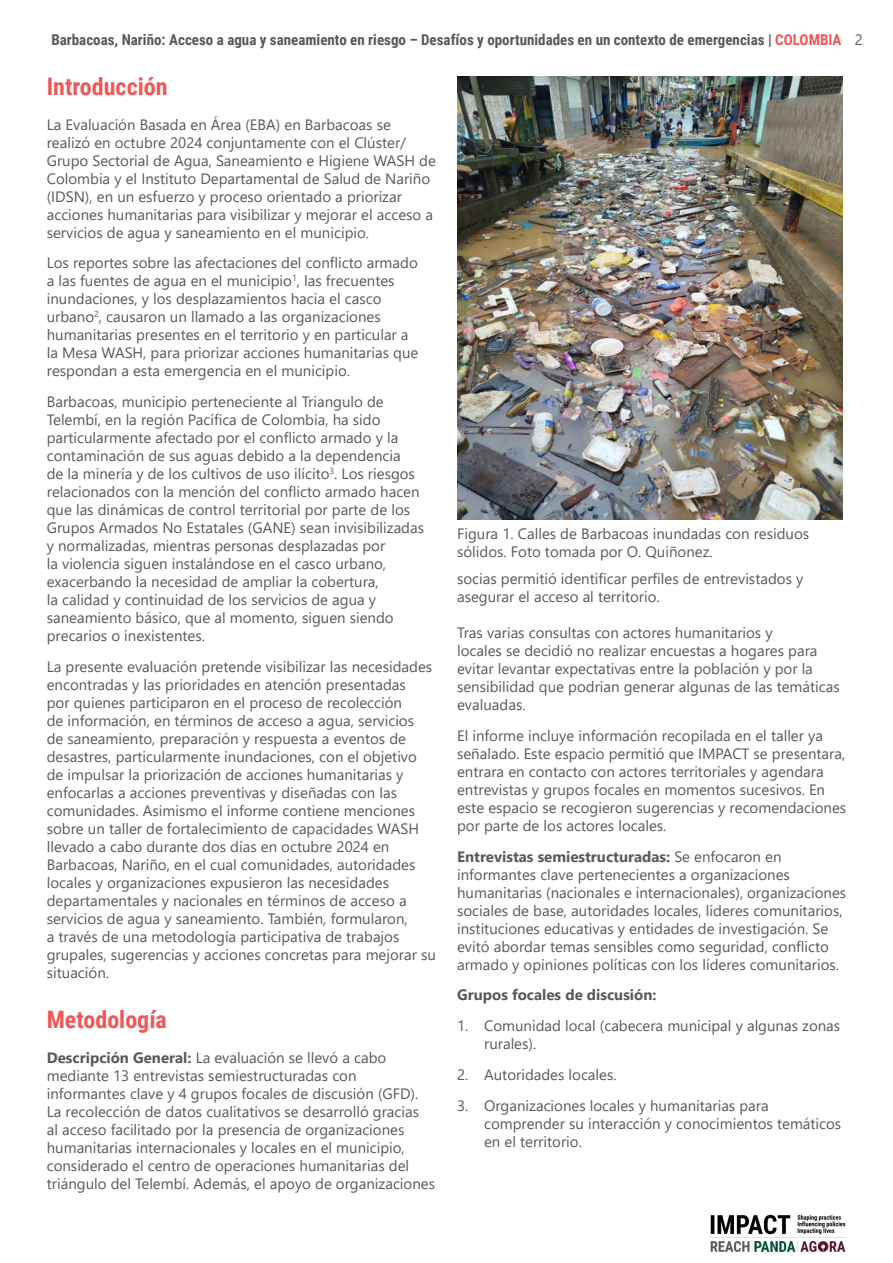
<style>
.page{position:relative;width:893px;height:1263px;background:#fff}
.page>*{position:absolute;margin:0;border:0;box-sizing:border-box;transform-origin:0 0}
.t1{font:700 24px "Roboto Condensed";color:#ee5859}
.t2{font:15px/18px "Segoe UI";color:#58595a}
.t3{font:700 15px "Roboto Condensed";color:#58595a}
.t4{font:700 15px "Segoe UI";color:#58595a}
.s1{color:#ee5859}
.s2{font-family:"Segoe UI";font-weight:400}
.s3{font-weight:700}
</style>
<div class="page">
<img style="left:710px;top:1214px;width:136px;height:39px">
<img style="left:457px;top:77px;width:385px;height:442px">
<p class="t3" style="left:51px;top:30px;width:813px">Barbacoas, Nariño: Acceso a agua y saneamiento en riesgo – Desafíos y oportunidades en un contexto de emergencias | <span class="s1">COLOMBIA</span> <span class="s2">2</span></p>
<h1 class="t1" style="left:47px;top:69px;width:122px">Introducción</h1>
<p class="t2" style="left:47px;top:114px;width:391px">La Evaluación Basada en Área (EBA) en Barbacoas se realizó en octubre 2024 conjuntamente con el Clúster/ Grupo Sectorial de Agua, Saneamiento e Higiene WASH de Colombia y el Instituto Departamental de Salud de Nariño (IDSN), en un esfuerzo y proceso orientado a priorizar acciones humanitarias para visibilizar y mejorar el acceso a servicios de agua y saneamiento en el municipio.</p>
<p class="t2" style="left:47px;top:253px;width:373px">Los reportes sobre las afectaciones del conflicto armado a las fuentes de agua en el municipio<sup>1</sup>, las frecuentes inundaciones, y los desplazamientos hacia el casco urbano<sup>2</sup>, causaron un llamado a las organizaciones humanitarias presentes en el territorio y en particular a la Mesa WASH, para priorizar acciones humanitarias que respondan a esta emergencia en el municipio.</p>
<p class="t2" style="left:47px;top:391px;width:379px">Barbacoas, municipio perteneciente al Triangulo de Telembí, en la región Pacífica de Colombia, ha sido particularmente afectado por el conflicto armado y la contaminación de sus aguas debido a la dependencia<br>de la minería y de los cultivos de uso ilícito<sup>3</sup>. Los riesgos relacionados con la mención del conflicto armado hacen que las dinámicas de control territorial por parte de los Grupos Armados No Estatales (GANE) sean invisibilizadas y normalizadas, mientras personas desplazadas por<br>la violencia siguen instalándose en el casco urbano, exacerbando la necesidad de ampliar la cobertura,<br>la calidad y continuidad de los servicios de agua y saneamiento básico, que al momento, siguen siendo precarios o inexistentes.</p>
<p class="t2" style="left:47px;top:656px;width:391px">La presente evaluación pretende visibilizar las necesidades encontradas y las prioridades en atención presentadas<br>por quienes participaron en el proceso de recolección<br>de información, en términos de acceso a agua, servicios<br>de saneamiento, preparación y respuesta a eventos de desastres, particularmente inundaciones, con el objetivo de impulsar la priorización de acciones humanitarias y enfocarlas a acciones preventivas y diseñadas con las comunidades. Asimismo el informe contiene menciones sobre un taller de fortalecimiento de capacidades WASH llevado a cabo durante dos días en octubre 2024 en Barbacoas, Nariño, en el cual comunidades, autoridades locales y organizaciones expusieron las necesidades departamentales y nacionales en términos de acceso a servicios de agua y saneamiento. También, formularon,<br>a través de una metodología participativa de trabajos grupales, sugerencias y acciones concretas para mejorar su situación.</p>
<h1 class="t1" style="left:47px;top:1003px;width:122px">Metodología</h1>
<p class="t2" style="left:47px;top:1047px;width:390px"><span class="s3">Descripción General:</span> La evaluación se llevó a cabo mediante 13 entrevistas semiestructuradas con informantes clave y 4 grupos focales de discusión (GFD).<br>La recolección de datos cualitativos se desarrolló gracias<br>al acceso facilitado por la presencia de organizaciones humanitarias internacionales y locales en el municipio, considerado el centro de operaciones humanitarias del triángulo del Telembí. Además, el apoyo de organizaciones</p>
<p class="t2" style="left:457px;top:523px;width:354px">Figura 1. Calles de Barbacoas inundadas con residuos sólidos. Foto tomada por O. Quiñonez.</p>
<p class="t2" style="left:457px;top:568px;width:348px">socias permitió identificar perfiles de entrevistados y asegurar el acceso al territorio.</p>
<p class="t2" style="left:457px;top:622px;width:384px">Tras varias consultas con actores humanitarios y<br>locales se decidió no realizar encuestas a hogares para evitar levantar expectativas entre la población y por la sensibilidad que podrian generar algunas de las temáticas evaluadas.</p>
<p class="t2" style="left:457px;top:725px;width:391px">El informe incluye información recopilada en el taller ya señalado. Este espacio permitió que IMPACT se presentara, entrara en contacto con actores territoriales y agendara entrevistas y grupos focales en momentos sucesivos. En este espacio se recogieron sugerencias y recomendaciones por parte de los actores locales.</p>
<p class="t2" style="left:457px;top:846px;width:391px"><span class="s3">Entrevistas semiestructuradas:</span> Se enfocaron en informantes clave pertenecientes a organizaciones humanitarias (nacionales e internacionales), organizaciones sociales de base, autoridades locales, líderes comunitarios, instituciones educativas y entidades de investigación. Se evitó abordar temas sensibles como seguridad, conflicto armado y opiniones políticas con los líderes comunitarios.</p>
<p class="t4" style="left:457px;top:981px;width:201px">Grupos focales de discusión:</p>
<p class="t2" style="left:484px;top:1015px;width:358px;text-indent:-27px">1. Comunidad local (cabecera municipal y algunas zonas rurales).</p>
<p class="t2" style="left:457px;top:1064px;width:161px">2. Autoridades locales.</p>
<p class="t2" style="left:484px;top:1095px;width:359px;text-indent:-27px">3. Organizaciones locales y humanitarias para comprender su interacción y conocimientos temáticos en el territorio.</p>
</div>
